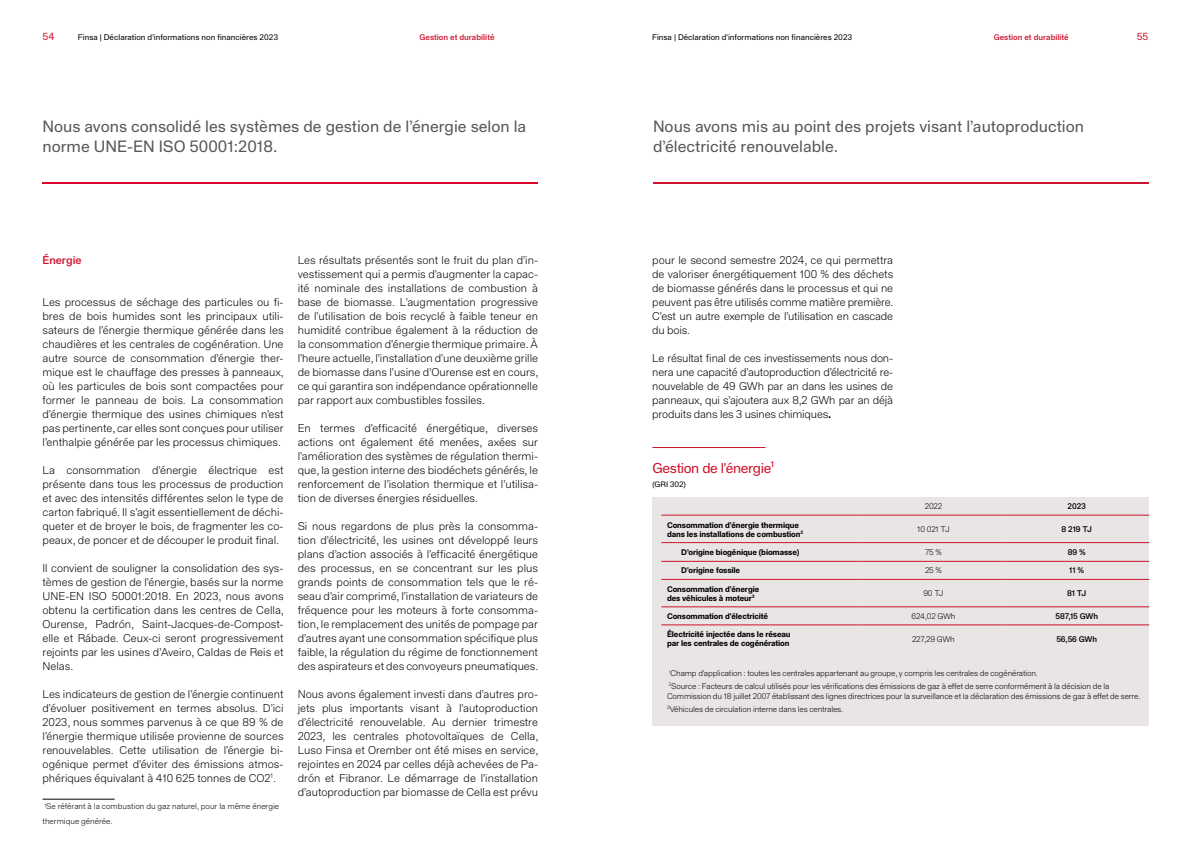
<style>
.page{position:relative;width:1191px;height:842px;background:#fff}
.page>*{position:absolute;margin:0;border:0;box-sizing:border-box;transform-origin:0 0}
.t1{font:16px/20px "Staff Grotesk";color:#575756}
.t2{font:14px "Staff Grotesk";letter-spacing:-.025em;color:#ce132d}
.t3{font:300 11px/14px "Staff Grotesk";color:#000;text-align:justify}
.t4{font:500 11px "Staff Grotesk";color:#ce132d}
.t5{font:10px "Staff Grotesk";color:#ce132d}
.t6{font:300 8px/12.8px "Staff Grotesk";letter-spacing:-.015em;color:#000}
.t7{font:700 8px/9px "Staff Grotesk";letter-spacing:-.015em;color:#000}
.t8{font:8px "Staff Grotesk";color:#000}
.t9{font:500 8px "Staff Grotesk";color:#ce132d}
.t10{font:500 8px "Staff Grotesk";letter-spacing:-.015em;color:#000}
.t11{font:7.7px "Staff Grotesk";color:#000;scale:1.04 1}
.s1{font-weight:700}
</style>
<div class="page">
<hr style="left:43px;top:799px;width:72px;height:1px;background:#000">
<hr style="left:43px;top:182px;width:495px;height:1px;background:#dd052b">
<hr style="left:653px;top:182px;width:495px;height:1px;background:#ce132d">
<div style="left:652px;top:497px;width:496px;height:228px;background:#e8e5e4"></div>
<hr style="left:661px;top:515px;width:201px;height:1px;background:#ce1428">
<hr style="left:862px;top:515px;width:142px;height:1px;background:#ce1428">
<hr style="left:1004px;top:515px;width:145px;height:1px;background:#ce1428">
<hr style="left:661px;top:542px;width:201px;height:1px;background:#ce1428">
<hr style="left:862px;top:542px;width:142px;height:1px;background:#ce1428">
<hr style="left:1004px;top:542px;width:145px;height:1px;background:#ce1428">
<hr style="left:661px;top:561px;width:201px;height:1px;background:#ce1428">
<hr style="left:862px;top:561px;width:142px;height:1px;background:#ce1428">
<hr style="left:1004px;top:561px;width:145px;height:1px;background:#ce1428">
<hr style="left:661px;top:579px;width:201px;height:1px;background:#ce1428">
<hr style="left:862px;top:579px;width:142px;height:1px;background:#ce1428">
<hr style="left:1004px;top:579px;width:145px;height:1px;background:#ce1428">
<hr style="left:661px;top:606px;width:201px;height:1px;background:#ce1428">
<hr style="left:862px;top:606px;width:142px;height:1px;background:#ce1428">
<hr style="left:1004px;top:606px;width:145px;height:1px;background:#ce1428">
<hr style="left:661px;top:624px;width:201px;height:1px;background:#ce1428">
<hr style="left:862px;top:624px;width:142px;height:1px;background:#ce1428">
<hr style="left:1004px;top:624px;width:145px;height:1px;background:#ce1428">
<hr style="left:652px;top:447px;width:113px;height:1px;background:#ce1428">
<p class="t5" style="left:43px;top:30px;width:14px">54</p>
<p class="t8" style="left:78px;top:32px;width:202px">Finsa | Déclaration d'informations non financières 2023</p>
<p class="t8" style="left:652px;top:32px;width:202px">Finsa | Déclaration d'informations non financières 2023</p>
<p class="t5" style="left:1136px;top:30px;width:13px">55</p>
<p class="t9" style="left:419px;top:32px;width:76px">Gestion et durabilité</p>
<p class="t9" style="left:993px;top:32px;width:76px">Gestion et durabilité</p>
<h1 class="t1" style="left:43px;top:116px;width:485px">Nous avons consolidé les systèmes de gestion de l’énergie selon la norme UNE-EN ISO 50001:2018.</h1>
<p class="t4" style="left:43px;top:253px;width:41px">Énergie</p>
<p class="t3" style="left:43px;top:295px;width:243px">Les processus de séchage des particules ou fi&shy;bres de bois humides sont les principaux utili&shy;sateurs de l’énergie thermique générée dans les chaudières et les centrales de cogénération. Une autre source de consommation d’énergie ther&shy;mique est le chauffage des presses à panneaux, où les particules de bois sont compactées pour former le panneau de bois. La consommation d’énergie thermique des usines chimiques n’est pas pertinente, car elles sont conçues pour utiliser l’enthalpie générée par les processus chimiques.</p>
<p class="t3" style="left:43px;top:463px;width:242px">La consommation d’énergie électrique est présente dans tous les processus de production et avec des intensités différentes selon le type de carton fabriqué. Il s’agit essentiellement de déchi&shy;queter et de broyer le bois, de fragmenter les co&shy;peaux, de poncer et de découper le produit final.</p>
<p class="t3" style="left:43px;top:561px;width:243px">Il convient de souligner la consolidation des sys&shy;tèmes de gestion de l’énergie, basés sur la norme UNE-EN ISO 50001:2018. En 2023, nous avons obtenu la certification dans les centres de Cella, Ourense, Padrón, Saint-Jacques-de-Compost&shy;elle et Rábade. Ceux-ci seront progressivement rejoints par les usines d’Aveiro, Caldas de Reis et Nelas.</p>
<p class="t3" style="left:43px;top:687px;width:242px">Les indicateurs de gestion de l’énergie continuent d’évoluer positivement en termes absolus. D’ici 2023, nous sommes parvenus à ce que 89 % de l’énergie thermique utilisée provienne de sources renouvelables. Cette utilisation de l’énergie bi&shy;ogénique permet d’éviter des émissions atmos&shy;phériques équivalant à 410 625 tonnes de CO2<sup>1</sup>.</p>
<p class="t6" style="left:43px;top:799px;width:238px;line-height:14.4px"><sup>1</sup>Se référant à la combustion du gaz naturel, pour la même énergie thermique générée.</p>
<p class="t3" style="left:298px;top:253px;width:242px">Les résultats présentés sont le fruit du plan d’in&shy;vestissement qui a permis d’augmenter la capac&shy;ité nominale des installations de combustion à base de biomasse. L’augmentation progressive de l’utilisation de bois recyclé à faible teneur en humidité contribue également à la réduction de la consommation d’énergie thermique primaire. À l’heure actuelle, l’installation d’une deuxième grille de biomasse dans l’usine d’Ourense est en cours, ce qui garantira son indépendance opérationnelle par rapport aux combustibles fossiles.</p>
<p class="t3" style="left:298px;top:421px;width:242px">En termes d’efficacité énergétique, diverses actions ont également été menées, axées sur l’amélioration des systèmes de régulation thermi&shy;que, la gestion interne des biodéchets générés, le renforcement de l’isolation thermique et l’utilisa&shy;tion de diverses énergies résiduelles.</p>
<p class="t3" style="left:298px;top:519px;width:242px">Si nous regardons de plus près la consomma&shy;tion d’électricité, les usines ont développé leurs plans d’action associés à l’efficacité énergétique des processus, en se concentrant sur les plus grands points de consommation tels que le ré&shy;seau d’air comprimé, l’installation de variateurs de fréquence pour les moteurs à forte consomma&shy;tion, le remplacement des unités de pompage par d’autres ayant une consommation spécifique plus faible, la régulation du régime de fonctionnement des aspirateurs et des convoyeurs pneumatiques.</p>
<p class="t3" style="left:298px;top:687px;width:242px">Nous avons également investi dans d’autres pro&shy;jets plus importants visant à l’autoproduction d’électricité renouvelable. Au dernier trimestre 2023, les centrales photovoltaïques de Cella, Luso Finsa et Orember ont été mises en service, rejointes en 2024 par celles déjà achevées de Pa&shy;drón et Fibranor. Le démarrage de l’installation d’autoproduction par biomasse de Cella est prévu</p>
<h1 class="t1" style="left:653px;top:116px;width:432px">Nous avons mis au point des projets visant l’autoproduction d’électricité renouvelable.</h1>
<p class="t3" style="left:652px;top:253px;width:243px">pour le second semestre 2024, ce qui permettra de valoriser énergétiquement 100 % des déchets de biomasse générés dans le processus et qui ne peuvent pas être utilisés comme matière première.<br>C’est un autre exemple de l’utilisation en cascade du bois.</p>
<p class="t3" style="left:652px;top:351px;width:242px">Le résultat final de ces investissements nous don&shy;nera une capacité d’autoproduction d’électricité re&shy;nouvelable de 49 GWh par an dans les usines de panneaux, qui s’ajoutera aux 8,2 GWh par an déjà produits dans les 3 usines chimiques<span class="s1">.</span></p>
<p class="t2" style="left:652px;top:459px;width:124px">Gestion de l'énergie¹</p>
<p class="t11" style="left:652px;top:479px;width:34px">(GRI 302)</p>
<p class="t6" style="left:924px;top:500px;width:19px">2022</p>
<p class="t10" style="left:1067px;top:501px;width:20px">2023</p>
<p class="t7" style="left:667px;top:520px;width:138px">Consommation d'énergie thermique dans les installations de combustion<sup>2</sup></p>
<p class="t6" style="left:917px;top:523px;width:34px">10 021 TJ</p>
<p class="t10" style="left:1061px;top:524px;width:32px">8 219 TJ</p>
<p class="t7" style="left:681px;top:548px;width:120px">D’origine biogénique (biomasse)</p>
<p class="t6" style="left:925px;top:546px;width:18px">75 %</p>
<p class="t10" style="left:1067px;top:547px;width:19px">89 %</p>
<p class="t7" style="left:681px;top:566px;width:60px">D'origine fossile</p>
<p class="t6" style="left:925px;top:564px;width:18px">25 %</p>
<p class="t10" style="left:1069px;top:566px;width:17px">11 %</p>
<p class="t7" style="left:667px;top:584px;width:94px">Consommation d'énergie des véhicules à moteur<sup>3</sup></p>
<p class="t6" style="left:923px;top:587px;width:22px">90 TJ</p>
<p class="t10" style="left:1067px;top:588px;width:21px">81 TJ</p>
<p class="t7" style="left:667px;top:612px;width:103px">Consommation d'électricité</p>
<p class="t6" style="left:911px;top:610px;width:46px">624,02 GWh</p>
<p class="t10" style="left:1055px;top:611px;width:44px">587,15 GWh</p>
<p class="t7" style="left:667px;top:630px;width:125px">Électricité injectée dans le réseau par les centrales de cogénération</p>
<p class="t6" style="left:912px;top:632px;width:44px">227,29 GWh</p>
<p class="t10" style="left:1056px;top:634px;width:42px">56,56 GWh</p>
<p class="t6" style="left:669px;top:667px;width:442px"><sup>1</sup>Champ d’application : toutes les centrales appartenant au groupe, y compris les centrales de cogénération.<br><sup>2</sup>Source : Facteurs de calcul utilisés pour les vérifications des émissions de gaz à effet de serre conformément à la décision de la</p>
<p class="t6" style="left:667px;top:690px;width:475px">Commission du 18 juillet 2007 établissant des lignes directrices pour la surveillance et la déclaration des émissions de gaz à effet de serre.<br><sup>3</sup>Véhicules de circulation interne dans les centrales.</p>
</div>
